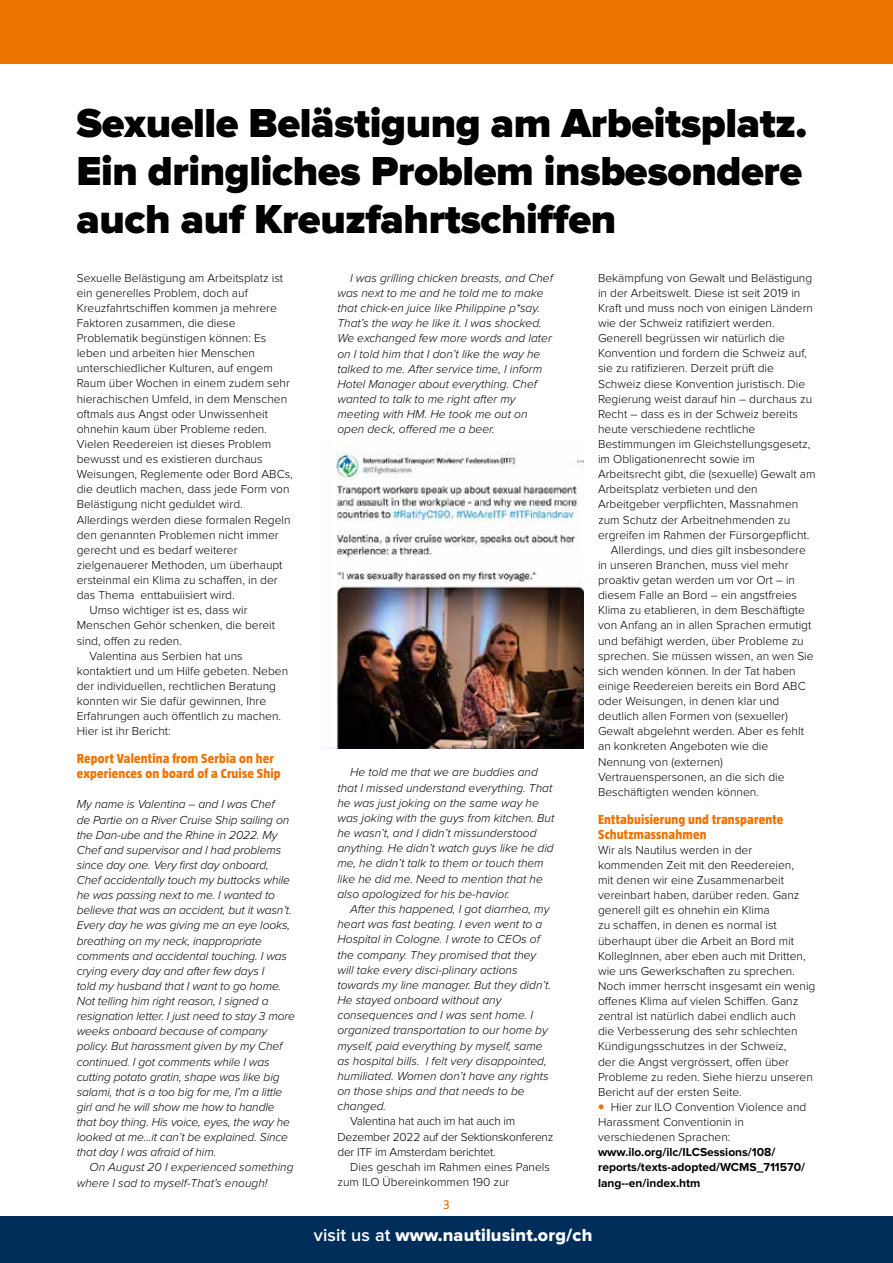
<style>
.page{position:relative;width:893px;height:1263px;background:#fff}
.page>*{position:absolute;margin:0;border:0;box-sizing:border-box;transform-origin:0 0}
.t1{font:900 42px/48px "Proxima Nova";letter-spacing:-.01em;color:#000}
.t2{font:18px "Proxima Nova Extrabld";letter-spacing:.01em;color:#fff}
.t3{font:800 13.5px/15.1px "Taz";letter-spacing:.01em;color:#ee7402}
.t4{font:13.5px "Taz";color:#ee7402}
.t5{font:300 12px/15.1px "Proxima Nova";color:#000}
.t6{font:italic 300 12px/15.1px "Proxima Nova";color:#000}
.t7{font:300 12px/15.1px "Proxima Nova";letter-spacing:-.02em;color:#000}
.t8{font:700 12px/15.1px "Proxima Nova";color:#000}
.s1{font-family:"Museo Sans 900";font-weight:400;color:#ee7402}
.s2{font-family:"Proxima Nova";font-weight:600}
</style>
<div class="page">
<div style="left:0;top:1216px;width:893px;height:47px;background:#002d59"></div>
<div style="left:0;top:0;width:893px;height:64px;background:#ee7402"></div>
<img style="left:321px;top:444px;width:263px;height:305px">
<h1 class="t1" style="left:77px;top:101px;width:732px">Sexuelle Belästigung am Arbeitsplatz.<br>Ein dringliches Problem insbesondere auch auf Kreuzfahrtschiffen</h1>
<p class="t5" style="left:77px;top:270px;width:208px">Sexuelle Belästigung am Arbeitsplatz ist</p>
<p class="t5" style="left:77px;top:285px;width:173px">ein generelles Problem, doch auf</p>
<p class="t5" style="left:77px;top:300px;width:202px">Kreuzfahrtschiffen kommen ja mehrere</p>
<p class="t5" style="left:77px;top:316px;width:160px">Faktoren zusammen, die diese</p>
<p class="t5" style="left:77px;top:331px;width:191px">Problematik begünstigen können: Es</p>
<p class="t5" style="left:77px;top:346px;width:180px">leben und arbeiten hier Menschen</p>
<p class="t5" style="left:77px;top:361px;width:198px">unterschiedlicher Kulturen, auf engem</p>
<p class="t5" style="left:77px;top:376px;width:215px">Raum über Wochen in einem zudem sehr</p>
<p class="t5" style="left:77px;top:391px;width:212px">hierachischen Umfeld, in dem Menschen</p>
<p class="t5" style="left:77px;top:406px;width:193px">oftmals aus Angst oder Unwissenheit</p>
<p class="t5" style="left:77px;top:421px;width:192px">ohnehin kaum über Probleme reden.</p>
<p class="t5" style="left:77px;top:436px;width:196px">Vielen Reedereien ist dieses Problem</p>
<p class="t5" style="left:77px;top:452px;width:187px">bewusst und es existieren durchaus</p>
<p class="t5" style="left:77px;top:467px;width:218px">Weisungen, Reglemente oder Bord ABCs,</p>
<p class="t5" style="left:77px;top:482px;width:214px">die deutlich machen, dass jede Form von</p>
<p class="t5" style="left:77px;top:497px;width:168px">Belästigung nicht geduldet wird.</p>
<p class="t5" style="left:77px;top:512px;width:215px">Allerdings werden diese formalen Regeln</p>
<p class="t5" style="left:77px;top:527px;width:203px">den genannten Problemen nicht immer</p>
<p class="t5" style="left:77px;top:542px;width:162px">gerecht und es bedarf weiterer</p>
<p class="t5" style="left:77px;top:557px;width:207px">zielgenauerer Methoden, um überhaupt</p>
<p class="t5" style="left:77px;top:573px;width:202px">ersteinmal ein Klima zu schaffen, in der</p>
<p class="t5" style="left:77px;top:588px;width:159px">das Thema enttabuiisiert wird.</p>
<p class="t5" style="left:90px;top:603px;width:159px">Umso wichtiger ist es, dass wir</p>
<p class="t5" style="left:77px;top:618px;width:200px">Menschen Gehör schenken, die bereit</p>
<p class="t5" style="left:77px;top:633px;width:107px">sind, offen zu reden.</p>
<p class="t5" style="left:90px;top:648px;width:155px">Valentina aus Serbien hat uns</p>
<p class="t5" style="left:77px;top:663px;width:213px">kontaktiert und um Hilfe gebeten. Neben</p>
<p class="t5" style="left:77px;top:678px;width:201px">der individuellen, rechtlichen Beratung</p>
<p class="t5" style="left:77px;top:694px;width:191px">konnten wir Sie dafür gewinnen, Ihre</p>
<p class="t5" style="left:77px;top:709px;width:206px">Erfahrungen auch öffentlich zu machen.</p>
<p class="t5" style="left:77px;top:724px;width:96px">Hier ist ihr Bericht:</p>
<p class="t3" style="left:77px;top:751px;width:205px">Report Valentina from Serbia on her experiences on board of a Cruise Ship</p>
<p class="t6" style="left:77px;top:797px;width:220px">My name is Valentina – and I was Chef<br>de Partie on a River Cruise Ship sailing on the Dan-ube and the Rhine in 2022. My Chef and supervisor and I had problems since day one. Very first day onboard, Chef accidentally touch my buttocks while he was passing next to me. I wanted to believe that was an accident, but it wasn’t.<br>Every day he was giving me an eye looks, breathing on my neck, inappropriate comments and accidental touching. I was crying every day and after few days I<br>told my husband that I want to go home.<br>Not telling him right reason, I signed a resignation letter. I just need to stay 3 more weeks onboard because of company policy. But harassment given by my Chef continued. I got comments while I was cutting potato gratin, shape was like big salami, that is a too big for me, I’m a little girl and he will show me how to handle that boy thing. His voice, eyes, the way he looked at me...it can’t be explained. Since that day I was afraid of him.</p>
<p class="t6" style="left:77px;top:1160px;width:218px;text-indent:13px">On August 20 I experienced something where I sad to myself-That’s enough!</p>
<p class="t6" style="left:337px;top:270px;width:217px;text-indent:13px">I was grilling chicken breasts, and Chef was next to me and he told me to make that chick-en juice like Philippine p*say.<br>That’s the way he like it. I was shocked.<br>We exchanged few more words and later on I told him that I don’t like the way he talked to me. After service time, I inform Hotel Manager about everything. Chef wanted to talk to me right after my meeting with HM. He took me out on open deck, offered me a beer.</p>
<p class="t6" style="left:337px;top:765px;width:218px;text-indent:13px">He told me that we are buddies and that I missed understand everything. That he was just joking on the same way he was joking with the guys from kitchen. But he wasn’t, and I didn’t missunderstood anything. He didn’t watch guys like he did me, he didn’t talk to them or touch them like he did me. Need to mention that he also apologized for his be-havior.</p>
<p class="t6" style="left:337px;top:902px;width:215px;text-indent:13px">After this happened, I got diarrhea, my heart was fast beating. I even went to a Hospital in Cologne. I wrote to CEOs of the company. They promised that they will take every disci-plinary actions towards my line manager. But they didn’t.<br>He stayed onboard without any consequences and I was sent home. I organized transportation to our home by myself, paid everything by myself, same as hospital bills. I felt very disappointed, humiliated. Women don’t have any rights on those ships and that needs to be changed.</p>
<p class="t7" style="left:337px;top:1114px;width:218px;text-indent:13px">Valentina hat auch im hat auch im<br>Dezember 2022 auf der Sektionskonferenz der ITF im Amsterdam berichtet.</p>
<p class="t5" style="left:337px;top:1159px;width:214px;text-indent:13px">Dies geschah im Rahmen eines Panels zum ILO Übereinkommen 190 zur</p>
<p class="t4" style="left:443px;top:1196px;width:8px">3</p>
<p class="t5" style="left:598px;top:270px;width:216px">Bekämpfung von Gewalt und Belästigung</p>
<p class="t5" style="left:598px;top:285px;width:204px">in der Arbeitswelt. Diese ist seit 2019 in</p>
<p class="t5" style="left:598px;top:300px;width:216px">Kraft und muss noch von einigen Ländern</p>
<p class="t5" style="left:598px;top:316px;width:178px">wie der Schweiz ratifiziert werden.</p>
<p class="t5" style="left:598px;top:331px;width:188px">Generell begrüssen wir natürlich die</p>
<p class="t5" style="left:598px;top:346px;width:210px">Konvention und fordern die Schweiz auf,</p>
<p class="t5" style="left:598px;top:361px;width:177px">sie zu ratifizieren. Derzeit prüft die</p>
<p class="t5" style="left:598px;top:376px;width:209px">Schweiz diese Konvention juristisch. Die</p>
<p class="t5" style="left:598px;top:391px;width:216px">Regierung weist darauf hin – durchaus zu</p>
<p class="t5" style="left:598px;top:406px;width:201px">Recht – dass es in der Schweiz bereits</p>
<p class="t5" style="left:598px;top:421px;width:159px">heute verschiedene rechtliche</p>
<p class="t5" style="left:598px;top:437px;width:214px">Bestimmungen im Gleichstellungsgesetz,</p>
<p class="t5" style="left:598px;top:452px;width:158px">im Obligationenrecht sowie im</p>
<p class="t5" style="left:598px;top:467px;width:219px">Arbeitsrecht gibt, die (sexuelle) Gewalt am</p>
<p class="t5" style="left:598px;top:482px;width:161px">Arbeitsplatz verbieten und den</p>
<p class="t5" style="left:598px;top:497px;width:202px">Arbeitgeber verpflichten, Massnahmen</p>
<p class="t5" style="left:598px;top:512px;width:194px">zum Schutz der Arbeitnehmenden zu</p>
<p class="t5" style="left:598px;top:527px;width:213px">ergreifen im Rahmen der Fürsorgepflicht.</p>
<p class="t5" style="left:611px;top:542px;width:196px">Allerdings, und dies gilt insbesondere</p>
<p class="t5" style="left:598px;top:557px;width:192px">in unseren Branchen, muss viel mehr</p>
<p class="t5" style="left:598px;top:573px;width:199px">proaktiv getan werden um vor Ort – in</p>
<p class="t5" style="left:598px;top:588px;width:200px">diesem Falle an Bord – ein angstfreies</p>
<p class="t5" style="left:598px;top:603px;width:208px">Klima zu etablieren, in dem Beschäftigte</p>
<p class="t5" style="left:598px;top:618px;width:215px">von Anfang an in allen Sprachen ermutigt</p>
<p class="t5" style="left:598px;top:633px;width:207px">und befähigt werden, über Probleme zu</p>
<p class="t5" style="left:598px;top:648px;width:217px">sprechen. Sie müssen wissen, an wen Sie</p>
<p class="t5" style="left:598px;top:663px;width:199px">sich wenden können. In der Tat haben</p>
<p class="t5" style="left:598px;top:678px;width:209px">einige Reedereien bereits ein Bord ABC</p>
<p class="t5" style="left:598px;top:694px;width:183px">oder Weisungen, in denen klar und</p>
<p class="t5" style="left:598px;top:709px;width:191px">deutlich allen Formen von (sexueller)</p>
<p class="t5" style="left:598px;top:724px;width:207px">Gewalt abgelehnt werden. Aber es fehlt</p>
<p class="t5" style="left:598px;top:739px;width:172px">an konkreten Angeboten wie die</p>
<p class="t5" style="left:598px;top:754px;width:126px">Nennung von (externen)</p>
<p class="t5" style="left:598px;top:769px;width:188px">Vertrauenspersonen, an die sich die</p>
<p class="t5" style="left:598px;top:784px;width:162px">Beschäftigten wenden können.</p>
<p class="t3" style="left:598px;top:811px;width:187px">Enttabuisierung und transparente<br>Schutzmassnahmen</p>
<p class="t5" style="left:598px;top:842px;width:219px">Wir als Nautilus werden in der kommenden Zeit mit den Reedereien,<br>mit denen wir eine Zusammenarbeit vereinbart haben, darüber reden. Ganz generell gilt es ohnehin ein Klima<br>zu schaffen, in denen es normal ist überhaupt über die Arbeit an Bord mit KollegInnen, aber eben auch mit Dritten, wie uns Gewerkschaften zu sprechen.<br>Noch immer herrscht insgesamt ein wenig offenes Klima auf vielen Schiffen. Ganz zentral ist natürlich dabei endlich auch<br>die Verbesserung des sehr schlechten Kündigungsschutzes in der Schweiz,<br>der die Angst vergrössert, offen über Probleme zu reden. Siehe hierzu unseren Bericht auf der ersten Seite.<br><span class="s1">∞</span> Hier zur ILO Convention Violence and Harassment Conventionin in verschiedenen Sprachen:</p>
<p class="t8" style="left:598px;top:1145px;width:208px">www.ilo.org/ilc/ILCSessions/108/ reports/texts-adopted/WCMS_711570/ lang--en/index.htm</p>
<h2 class="t2" style="left:314px;top:1224px;width:280px"><span class="s2">visit us at</span> www.nautilusint.org/ch</h2>
</div>
